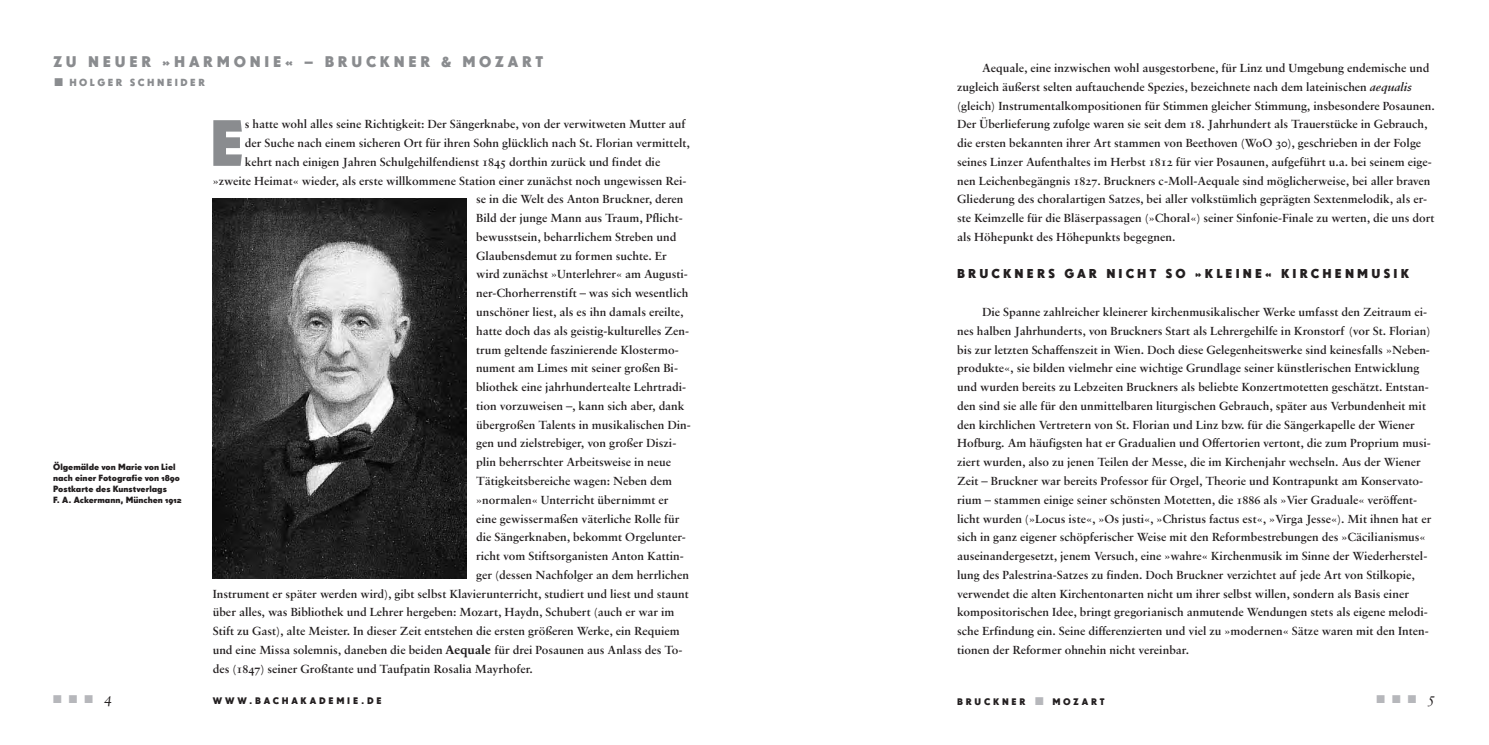
<style>
.page{position:relative;width:1489px;height:745px;background:#fff}
.page>*{position:absolute;margin:0;border:0;box-sizing:border-box;transform-origin:0 0}
.t1{font:700 63.38px "Super Grotesk A";color:#8a8c8f}
.t2{font:700 15px "Super Grotesk A";letter-spacing:.25em;color:#8a8c8f}
.t3{font:15px "Sabon Italic Os F";color:#231f20}
.t4{font:12.5px/18.8px "Sabon MT Semi Bold Os F";color:#231f20}
.t5{font:700 12.5px "Super Grotesk A";letter-spacing:.25em;color:#231f20}
.t6{font:700 10px "Super Grotesk A";letter-spacing:.25em;color:#8a8c8f}
.t7{font:700 9.25px "Super Grotesk A";letter-spacing:.3em;color:#231f20}
.t8{font:700 8.75px/11.2px "Super Grotesk A";color:#231f20}
.s1{font-family:"Sabon Next LT Pro";font-weight:700}
.s2{color:#b6b7bb}
.s3{font-family:"Sabon MT Semi Bold Italic Os F"}
</style>
<div class="page">
<img style="left:213px;top:198px;width:253px;height:380px">
<p class="t2" style="left:53px;top:57px;width:491px">ZU NEUER »HARMONIE« – BRUCKNER &amp; MOZART</p>
<p class="t6" style="left:55px;top:79px;width:152px">■ HOLGER SCHNEIDER</p>
<p class="t8" style="left:53px;top:461px;width:130px">Ölgemälde von Marie von Liel nach einer Fotografie von 1890<br>Postkarte des Kunstverlags<br>F. A. Ackermann, München 1912</p>
<h1 class="t1" style="left:209px;top:120px;width:37px">E</h1>
<p class="t4" style="left:245px;top:116px;width:442px">s hatte wohl alles seine Richtigkeit: Der Sängerknabe, von der verwitweten Mutter auf</p>
<p class="t4" style="left:245px;top:134px;width:446px">der Suche nach einem sicheren Ort für ihren Sohn glücklich nach St. Florian vermittelt,</p>
<p class="t4" style="left:245px;top:153px;width:417px">kehrt nach einigen Jahren Schulgehilfendienst 1845 dorthin zurück und findet die</p>
<p class="t4" style="left:213px;top:172px;width:475px">»zweite Heimat« wieder, als erste willkommene Station einer zunächst noch ungewissen Rei-</p>
<p class="t4" style="left:476px;top:191px;width:209px">se in die Welt des Anton Bruckner, deren</p>
<p class="t4" style="left:476px;top:209px;width:208px">Bild der junge Mann aus Traum, Pflicht-</p>
<p class="t4" style="left:476px;top:228px;width:202px">bewusstsein, beharrlichem Streben und</p>
<p class="t4" style="left:476px;top:247px;width:192px">Glaubensdemut zu formen suchte. Er</p>
<p class="t4" style="left:476px;top:266px;width:213px">wird zunächst »Unterlehrer« am Augusti-</p>
<p class="t4" style="left:476px;top:284px;width:214px">ner-Chorherrenstift – was sich wesentlich</p>
<p class="t4" style="left:476px;top:303px;width:209px">unschöner liest, als es ihn damals ereilte,</p>
<p class="t4" style="left:476px;top:322px;width:214px">hatte doch das als geistig-kulturelles Zen-</p>
<p class="t4" style="left:476px;top:341px;width:204px">trum geltende faszinierende Klostermo-</p>
<p class="t4" style="left:476px;top:359px;width:203px">nument am Limes mit seiner großen Bi-</p>
<p class="t4" style="left:476px;top:378px;width:211px">bliothek eine jahrhundertealte Lehrtradi-</p>
<p class="t4" style="left:476px;top:397px;width:210px">tion vorzuweisen –, kann sich aber, dank</p>
<p class="t4" style="left:476px;top:416px;width:216px">übergroßen Talents in musikalischen Din-</p>
<p class="t4" style="left:476px;top:434px;width:202px">gen und zielstrebiger, von großer Diszi-</p>
<p class="t4" style="left:476px;top:453px;width:196px">plin beherrschter Arbeitsweise in neue</p>
<p class="t4" style="left:476px;top:472px;width:197px">Tätigkeitsbereiche wagen: Neben dem</p>
<p class="t4" style="left:476px;top:491px;width:194px">»normalen« Unterricht übernimmt er</p>
<p class="t4" style="left:476px;top:509px;width:205px">eine gewissermaßen väterliche Rolle für</p>
<p class="t4" style="left:476px;top:528px;width:211px">die Sängerknaben, bekommt Orgelunter-</p>
<p class="t4" style="left:476px;top:547px;width:209px">richt vom Stiftsorganisten Anton Kattin-</p>
<p class="t4" style="left:476px;top:566px;width:214px">ger (dessen Nachfolger an dem herrlichen</p>
<p class="t4" style="left:213px;top:584px;width:477px">Instrument er später werden wird), gibt selbst Klavierunterricht, studiert und liest und staunt</p>
<p class="t4" style="left:213px;top:603px;width:463px">über alles, was Bibliothek und Lehrer hergeben: Mozart, Haydn, Schubert (auch er war im</p>
<p class="t4" style="left:213px;top:622px;width:468px">Stift zu Gast), alte Meister. In dieser Zeit entstehen die ersten größeren Werke, ein Requiem</p>
<p class="t4" style="left:213px;top:641px;width:471px">und eine Missa solemnis, daneben die beiden <span class="s1">Aequale</span> für drei Posaunen aus Anlass des To-</p>
<p class="t4" style="left:213px;top:659px;width:321px">des (1847) seiner Großtante und Taufpatin Rosalia Mayrhofer.</p>
<p class="t3" style="left:53px;top:691px;width:61px"><span class="s2">■■■</span> 4</p>
<p class="t7" style="left:213px;top:697px;width:170px">WWW.BACHAKADEMIE.DE</p>
<p class="t4" style="left:957px;top:59px;width:479px;text-indent:25px">Aequale, eine inzwischen wohl ausgestorbene, für Linz und Umgebung endemische und zugleich äußerst selten auftauchende Spezies, bezeichnete nach dem lateinischen <span class="s3">aequalis </span>(gleich) Instrumentalkompositionen für Stimmen gleicher Stimmung, insbesondere Posaunen.<br>Der Überlieferung zufolge waren sie seit dem 18. Jahrhundert als Trauerstücke in Gebrauch, die ersten bekannten ihrer Art stammen von Beethoven (WoO 30), geschrieben in der Folge seines Linzer Aufenthaltes im Herbst 1812 für vier Posaunen, aufgeführt u.a. bei seinem eige&shy;nen Leichenbegängnis 1827. Bruckners c-Moll-Aequale sind möglicherweise, bei aller braven Gliederung des choralartigen Satzes, bei aller volkstümlich geprägten Sextenmelodik, als er&shy;ste Keimzelle für die Bläserpassagen (»Choral«) seiner Sinfonie-Finale zu werten, die uns dort als Höhepunkt des Höhepunkts begegnen.</p>
<p class="t5" style="left:957px;top:269px;width:453px">BRUCKNERS GAR NICHT SO »KLEINE« KIRCHENMUSIK</p>
<p class="t4" style="left:957px;top:303px;width:475px;text-indent:25px">Die Spanne zahlreicher kleinerer kirchenmusikalischer Werke umfasst den Zeitraum ei&shy;nes halben Jahrhunderts, von Bruckners Start als Lehrergehilfe in Kronstorf (vor St. Florian) bis zur letzten Schaffenszeit in Wien. Doch diese Gelegenheitswerke sind keinesfalls »Neben&shy;produkte«, sie bilden vielmehr eine wichtige Grundlage seiner künstlerischen Entwicklung und wurden bereits zu Lebzeiten Bruckners als beliebte Konzertmotetten geschätzt. Entstan&shy;den sind sie alle für den unmittelbaren liturgischen Gebrauch, später aus Verbundenheit mit den kirchlichen Vertretern von St. Florian und Linz bzw. für die Sängerkapelle der Wiener Hofburg. Am häufigsten hat er Gradualien und Offertorien vertont, die zum Proprium musi&shy;ziert wurden, also zu jenen Teilen der Messe, die im Kirchenjahr wechseln. Aus der Wiener Zeit – Bruckner war bereits Professor für Orgel, Theorie und Kontrapunkt am Konservato&shy;rium – stammen einige seiner schönsten Motetten, die 1886 als »Vier Graduale« veröffent&shy;licht wurden (»Locus iste«, »Os justi«, »Christus factus est«, »Virga Jesse«). Mit ihnen hat er sich in ganz eigener schöpferischer Weise mit den Reformbestrebungen des »Cäcilianismus« auseinandergesetzt, jenem Versuch, eine »wahre« Kirchenmusik im Sinne der Wiederherstel&shy;lung des Palestrina-Satzes zu finden. Doch Bruckner verzichtet auf jede Art von Stilkopie, verwendet die alten Kirchentonarten nicht um ihrer selbst willen, sondern als Basis einer kompositorischen Idee, bringt gregorianisch anmutende Wendungen stets als eigene melodi&shy;sche Erfindung ein. Seine differenzierten und viel zu »modernen« Sätze waren mit den Inten&shy;tionen der Reformer ohnehin nicht vereinbar.</p>
<p class="t7" style="left:957px;top:697px;width:149px">BRUCKNER <span class="s2">■</span> MOZART</p>
<p class="t3" style="left:1376px;top:691px;width:61px"><span class="s2">■■■</span> 5</p>
</div>
